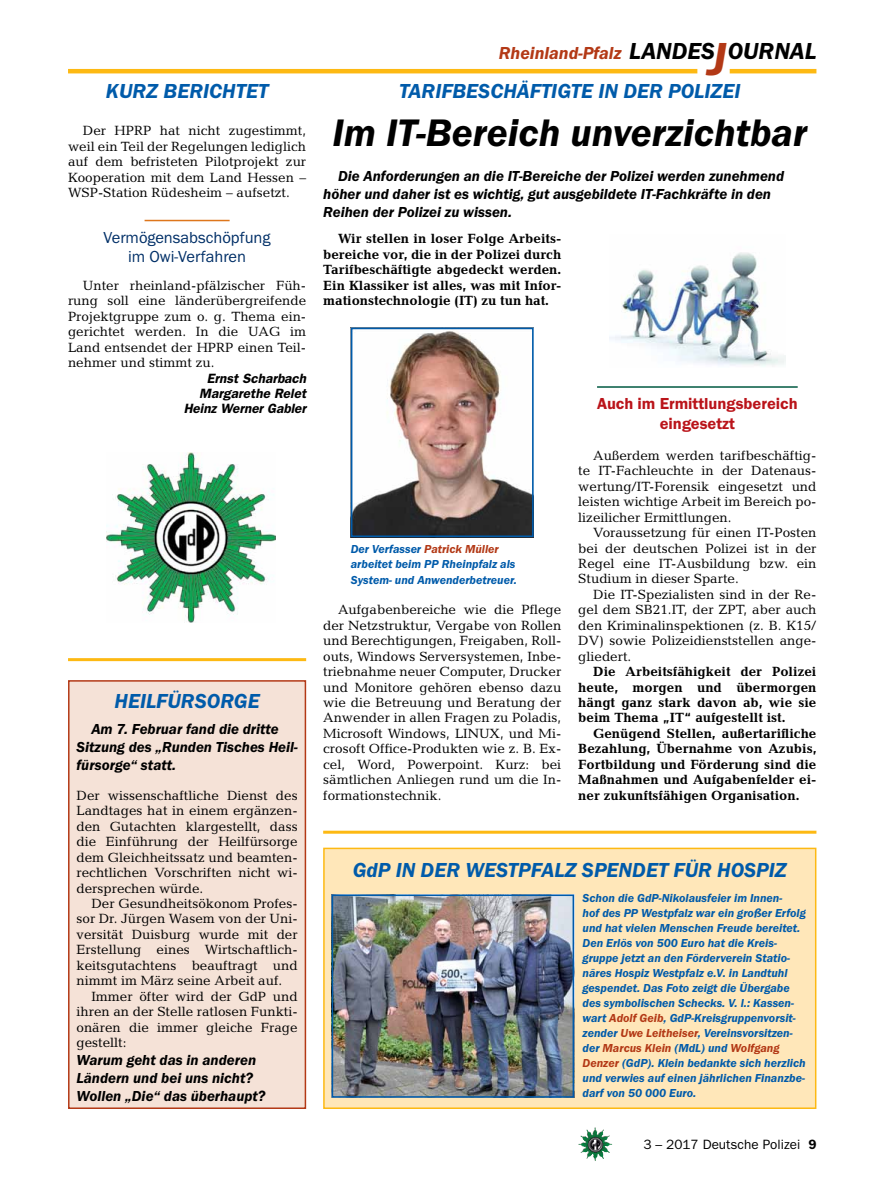
<style>
.page{position:relative;width:893px;height:1191px;background:#fff}
.page>*{position:absolute;margin:0;border:0;box-sizing:border-box;transform-origin:0 0}
.t1{font:italic 600 39.75px "Franklin Gothic Itc T";color:#000}
.t2{font:italic 600 24px "Franklin Gothic Itc T";color:#000}
.t3{font:italic 600 21px "Franklin Gothic Itc T";color:#005baa}
.t4{font:italic 600 18px "Franklin Gothic Itc T";color:#b33916}
.t5{font:16.5px/19.5px "Franklin Gothic Itc T";color:#002f67;text-align:center}
.t6{font:600 16.5px/19.5px "Franklin Gothic Itc T";color:#ba141a;text-align:center}
.t7{font:italic 600 15px/18px "Franklin Gothic Itc T";color:#000}
.t8{font:13.5px/15.5px "Candida";color:#000;text-align:justify}
.t9{font:700 13.5px/15.5px "Candida";color:#000;text-align:justify}
.t10{font:italic 600 13.5px/15.5px "Franklin Gothic";color:#000;text-align:right}
.t11{font:13.5px "Franklin Gothic";color:#000}
.t12{font:italic 600 12px/15px "Franklin Gothic Itc T";color:#005baa}
.s1{font-size:48px;color:#b33916}
.s2{color:#b33916}
.s3{font-weight:600}
</style>
<div class="page">
<img style="left:578px;top:1127px;width:17px;height:25px">
<hr style="left:730px;top:69px;width:86px;height:4px;background:#fdb913">
<hr style="left:68px;top:69px;width:629px;height:4px;background:#fdb913">
<hr style="left:145px;top:220px;width:85px;height:1px;background:#de761c">
<div style="left:68px;top:680px;width:238px;height:429px;background:#f5e2d7;border:2px solid #b33916"></div>
<hr style="left:68px;top:658px;width:238px;height:3px;background:#fdb913">
<hr style="left:597px;top:386px;width:201px;height:2px;background:#005941">
<img style="left:609px;top:252px;width:177px;height:115px">
<div style="left:324px;top:848px;width:492px;height:260px;background:#ffe7b9"></div>
<div style="left:323px;top:847px;width:493px;height:262px;border:2px solid #fdb913"></div>
<img style="left:335px;top:897px;width:236px;height:197px">
<div style="left:332px;top:894px;width:242px;height:203px;border:2px solid #005baa"></div>
<hr style="left:323px;top:830px;width:493px;height:3px;background:#fdb913">
<img style="left:354px;top:331px;width:177px;height:203px">
<div style="left:351px;top:327px;width:183px;height:210px;border:2px solid #005baa"></div>
<img style="left:106px;top:452px;width:169px;height:170px">
<h2 class="t2" style="left:629px;top:37px;width:189px">LANDES<span class="s1">J</span>OURNAL</h2>
<h3 class="t4" style="left:499px;top:42px;width:124px">Rheinland-Pfalz</h3>
<h3 class="t3" style="left:106px;top:79px;width:28px">Kurz</h3>
<h3 class="t3" style="left:164px;top:79px;width:27px">berichtet</h3>
<h3 class="t3" style="left:399px;top:79px;width:23px">Tarif</h3>
<h3 class="t3" style="left:452px;top:79px;width:28px">besch</h3>
<h3 class="t3" style="left:517px;top:79px;width:121px">äftigteinder</h3>
<h3 class="t3" style="left:668px;top:79px;width:24px">Polizei</h3>
<p class="t8" style="left:68px;top:123px;width:240px;text-indent:15px">Der HPRP hat nicht zugestimmt, weil ein Teil der Regelungen lediglich auf dem befristeten Pilotprojekt zur Kooperation mit dem Land Hessen – WSP-Station Rüdesheim – aufsetzt.</p>
<p class="t5" style="left:104px;top:227px;width:169px">Vermögensabschöpfung im Owi-Verfahren</p>
<p class="t8" style="left:68px;top:277px;width:240px;text-indent:15px">Unter rheinland-pfälzischer Füh&shy;rung soll eine länderübergreifende Projektgruppe zum o. g. Thema ein&shy;gerichtet werden. In die UAG im Land entsendet der HPRP einen Teil&shy;nehmer und stimmt zu.</p>
<p class="t10" style="left:184px;top:370px;width:124px">Ernst Scharbach<br>Margarethe Relet<br>Heinz Werner Gabler</p>
<h1 class="t1" style="left:333px;top:110px;width:476px">Im IT-Bereich unverzichtbar</h1>
<p class="t7" style="left:323px;top:167px;width:463px;text-indent:15px">Die Anforderungen an die IT-Bereiche der Polizei werden zunehmend höher und daher ist es wichtig, gut ausgebildete IT-Fachkräfte in den<br>Reihen der Polizei zu wissen.</p>
<p class="t9" style="left:323px;top:231px;width:240px;text-indent:15px">Wir stellen in loser Folge Arbeits&shy;bereiche vor, die in der Polizei durch Tarifbeschäftigte abgedeckt werden.<br>Ein Klassiker ist alles, was mit Infor&shy;mationstechnologie (IT) zu tun hat.</p>
<p class="t6" style="left:597px;top:393px;width:202px">Auch im Ermittlungsbereich eingesetzt</p>
<p class="t8" style="left:578px;top:447px;width:240px;text-indent:15px">Außerdem werden tarifbeschäftig&shy;te IT-Fachleuchte in der Datenaus&shy;wertung/IT-Forensik eingesetzt und leisten wichtige Arbeit im Bereich po&shy;lizeilicher Ermittlungen.</p>
<p class="t8" style="left:578px;top:525px;width:240px;text-indent:15px">Voraussetzung für einen IT-Posten bei der deutschen Polizei ist in der Regel eine IT-Ausbildung bzw. ein Studium in dieser Sparte.</p>
<p class="t8" style="left:578px;top:586px;width:240px;text-indent:15px">Die IT-Spezialisten sind in der Re&shy;gel dem SB21.IT, der ZPT, aber auch den Kriminalinspektionen (z. B. K15/ DV) sowie Polizeidienststellen ange&shy;gliedert.</p>
<p class="t9" style="left:578px;top:664px;width:240px;text-indent:15px">Die Arbeitsfähigkeit der Polizei heute, morgen und übermorgen hängt ganz stark davon ab, wie sie beim Thema „IT“ aufgestellt ist.</p>
<p class="t9" style="left:578px;top:725px;width:240px;text-indent:15px">Genügend Stellen, außertarifliche Bezahlung, Übernahme von Azubis, Fortbildung und Förderung sind die Maßnahmen und Aufgabenfelder ei&shy;ner zukunftsfähigen Organisation.</p>
<p class="t12" style="left:351px;top:540px;width:168px;line-height:15.5px">Der Verfasser <span class="s2">Patrick Müller </span>arbeitet beim PP Rheinpfalz als<br>System- und Anwenderbetreuer.</p>
<p class="t8" style="left:323px;top:602px;width:240px;text-indent:15px">Aufgabenbereiche wie die Pflege der Netzstruktur, Vergabe von Rollen und Berechtigungen, Freigaben, Roll&shy;outs, Windows Serversystemen, Inbe&shy;triebnahme neuer Computer, Drucker und Monitore gehören ebenso dazu wie die Betreuung und Beratung der Anwender in allen Fragen zu Poladis, Microsoft Windows, LINUX, und Mi&shy;crosoft Office-Produkten wie z. B. Ex&shy;cel, Word, Powerpoint. Kurz: bei sämtlichen Anliegen rund um die In&shy;formationstechnik.</p>
<h3 class="t3" style="left:115px;top:689px;width:13px">heilfürsor</h3>
<h3 class="t3" style="left:234px;top:689px;width:26px">ge</h3>
<p class="t7" style="left:77px;top:719px;width:223px;text-indent:15px">Am 7. Februar fand die dritte<br>Sitzung des „Runden Tisches Heil&shy;fürsorge“ statt.</p>
<p class="t8" style="left:77px;top:787px;width:223px">Der wissenschaftliche Dienst des Landtages hat in einem ergänzen&shy;den Gutachten klargestellt, dass die Einführung der Heilfürsorge dem Gleichheitssatz und beamten&shy;rechtlichen Vorschriften nicht wi&shy;dersprechen würde.</p>
<p class="t8" style="left:77px;top:895px;width:223px;text-indent:15px">Der Gesundheitsökonom Profes&shy;sor Dr. Jürgen Wasem von der Uni&shy;versität Duisburg wurde mit der Erstellung eines Wirtschaftlich&shy;keitsgutachtens beauftragt und nimmt im März seine Arbeit auf.</p>
<p class="t8" style="left:77px;top:988px;width:223px;text-indent:15px">Immer öfter wird der GdP und ihren an der Stelle ratlosen Funkti&shy;onären die immer gleiche Frage gestellt:</p>
<p class="t7" style="left:77px;top:1051px;width:190px">Warum geht das in anderen<br>Ländern und bei uns nicht?<br>Wollen „Die“ das überhaupt?</p>
<h3 class="t3" style="left:353px;top:858px;width:82px">GdP in der</h3>
<h3 class="t3" style="left:465px;top:858px;width:32px">Westpfalz</h3>
<h3 class="t3" style="left:582px;top:858px;width:14px">spendet</h3>
<h3 class="t3" style="left:673px;top:858px;width:14px">für</h3>
<h3 class="t3" style="left:717px;top:858px;width:26px">Hospiz</h3>
<p class="t12" style="left:583px;top:890px;width:225px">Schon die GdP-Nikolausfeier im Innen-<br>hof des PP Westpfalz war ein großer Erfolg und hat vielen Menschen Freude bereitet.<br>Den Erlös von 500 Euro hat die Kreis&shy;gruppe jetzt an den Förderverein Statio&shy;näres Hospiz Westpfalz e.V. in Landtuhl gespendet. Das Foto zeigt die Übergabe des symbolischen Schecks. V. l.: Kassen&shy;wart <span class="s2">Adolf Geib</span>, GdP-Kreisgruppenvorsit&shy;zender <span class="s2">Uwe Leitheiser</span>, Vereinsvorsitzen&shy;der <span class="s2">Marcus Klein</span> (MdL) und <span class="s2">Wolfgang Denzer</span> (GdP). Klein bedankte sich herzlich und verwies auf einen jährlichen Finanzbe&shy;darf von 50 000 Euro.</p>
<p class="t11" style="left:643px;top:1136px;width:175px">3 – 2017 Deutsche Polizei <span class="s3">9</span></p>
</div>
